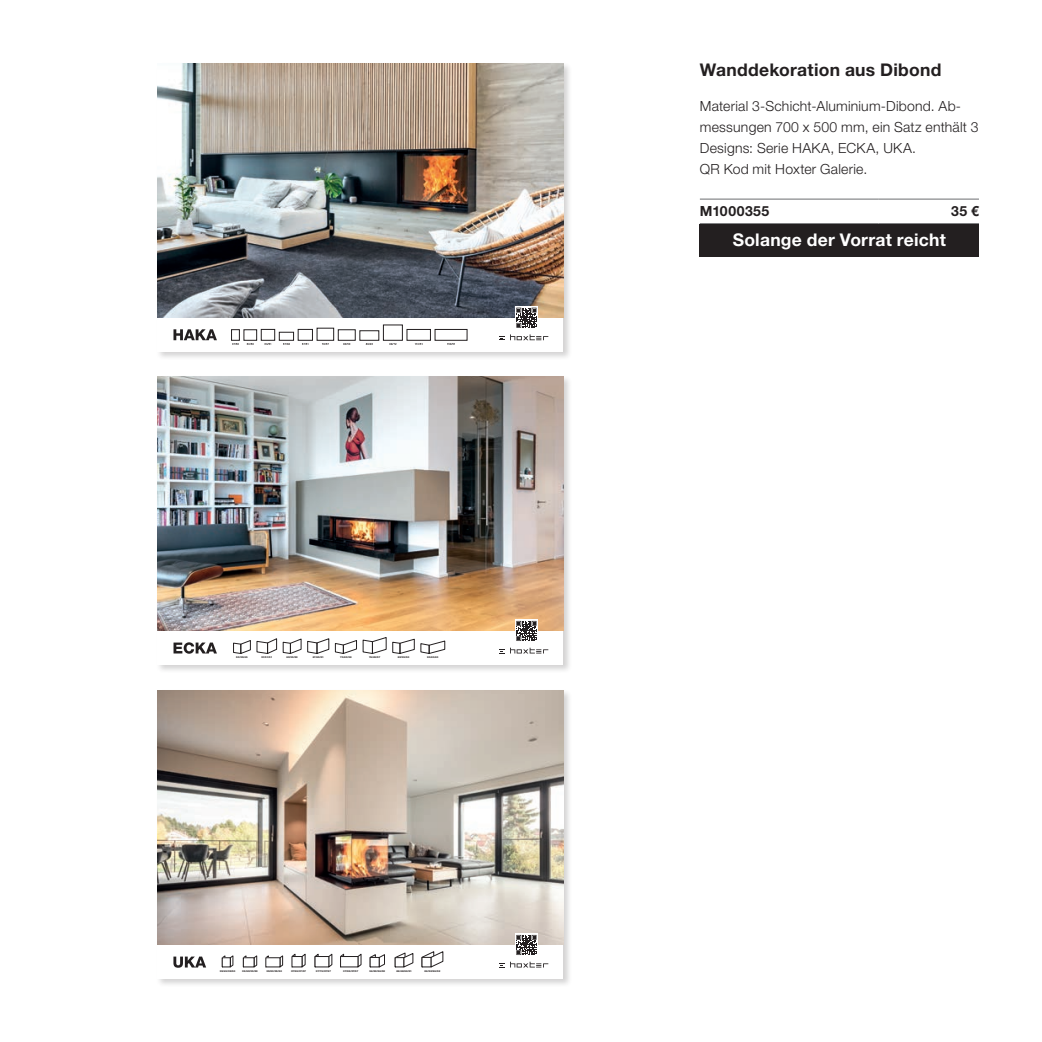
<style>
.page{position:relative;width:1042px;height:1042px;background:#fff}
.page>*{position:absolute;margin:0;border:0;box-sizing:border-box;transform-origin:0 0}
.t1{font:700 17.5px "Helvetica Neue LT Pro";letter-spacing:.015em;color:#231f20}
.t2{font:700 17.5px "Helvetica Neue LT Pro";letter-spacing:.015em;color:#fff}
.t3{font:300 14px/21px "Helvetica Neue LT Pro";letter-spacing:.015em;color:#231f20}
.t4{font:700 14px "Helvetica Neue LT Pro";letter-spacing:.035em;color:#231f20}
.t5{font:800 2.45px "Helvetica Neue LT Pro";letter-spacing:.02em;color:#231f20}
</style>
<div class="page">
<div style="left:155px;top:61px;width:418px;height:300px;background:#231f20;opacity:.2"></div>
<div style="left:158px;top:63px;width:405px;height:289px;background:#fff"></div>
<img style="left:158px;top:63px;width:405px;height:254px">
<svg style="left:173px;top:329px;width:44px;height:11px"></svg>
<div style="left:231px;top:329px;width:8px;height:11px;border:1px solid #231f20"></div>
<div style="left:261px;top:329px;width:14px;height:11px;border:1px solid #231f20"></div>
<div style="left:298px;top:329px;width:14px;height:11px;border:1px solid #231f20"></div>
<div style="left:407px;top:329px;width:23px;height:11px;border:1px solid #231f20"></div>
<div style="left:435px;top:329px;width:32px;height:11px;border:1px solid #231f20"></div>
<div style="left:279px;top:332px;width:15px;height:8px;border:1px solid #231f20"></div>
<svg style="left:232px;top:343px;width:7px;height:2px"></svg>
<svg style="left:247px;top:343px;width:7px;height:2px"></svg>
<svg style="left:264px;top:343px;width:7px;height:2px"></svg>
<svg style="left:283px;top:343px;width:7px;height:2px"></svg>
<svg style="left:302px;top:343px;width:6px;height:2px"></svg>
<svg style="left:322px;top:343px;width:7px;height:2px"></svg>
<svg style="left:343px;top:343px;width:7px;height:2px"></svg>
<svg style="left:366px;top:343px;width:7px;height:2px"></svg>
<svg style="left:389px;top:343px;width:7px;height:2px"></svg>
<svg style="left:415px;top:343px;width:7px;height:2px"></svg>
<svg style="left:447px;top:343px;width:8px;height:2px"></svg>
<svg style="left:510px;top:334px;width:38px;height:6px"></svg>
<svg style="left:499px;top:336px;width:5px;height:4px"></svg>
<svg style="left:515px;top:306px;width:23px;height:11px"></svg>
<svg style="left:516px;top:308px;width:21px;height:20px"></svg>
<div style="left:155px;top:375px;width:418px;height:299px;background:#231f20;opacity:.2"></div>
<div style="left:158px;top:377px;width:405px;height:288px;background:#fff"></div>
<img style="left:158px;top:377px;width:405px;height:254px">
<svg style="left:173px;top:642px;width:44px;height:12px"></svg>
<svg style="left:233px;top:640px;width:18px;height:14px"></svg>
<svg style="left:257px;top:638px;width:20px;height:16px"></svg>
<svg style="left:307px;top:638px;width:22px;height:16px"></svg>
<svg style="left:363px;top:637px;width:23px;height:17px"></svg>
<svg style="left:421px;top:641px;width:24px;height:13px"></svg>
<svg style="left:335px;top:640px;width:22px;height:14px"></svg>
<svg style="left:283px;top:639px;width:18px;height:15px"></svg>
<svg style="left:392px;top:639px;width:22px;height:15px"></svg>
<svg style="left:510px;top:648px;width:38px;height:6px"></svg>
<svg style="left:499px;top:649px;width:5px;height:5px"></svg>
<div style="left:515px;top:619px;width:23px;height:23px;background:#f8f8f8"></div>
<svg style="left:516px;top:621px;width:21px;height:20px"></svg>
<div style="left:155px;top:689px;width:418px;height:299px;background:#231f20;opacity:.2"></div>
<div style="left:158px;top:691px;width:405px;height:288px;background:#fff"></div>
<img style="left:158px;top:691px;width:405px;height:254px">
<svg style="left:510px;top:961px;width:38px;height:6px"></svg>
<svg style="left:302px;top:954px;width:3px;height:13px"></svg>
<div style="left:292px;top:956px;width:10px;height:11px;border:1px solid #231f20"></div>
<svg style="left:358px;top:954px;width:3px;height:13px"></svg>
<div style="left:340px;top:956px;width:18px;height:11px;border:1px solid #231f20"></div>
<svg style="left:329px;top:954px;width:3px;height:13px"></svg>
<div style="left:315px;top:956px;width:14px;height:11px;border:1px solid #231f20"></div>
<svg style="left:370px;top:954px;width:15px;height:13px"></svg>
<svg style="left:395px;top:952px;width:18px;height:15px"></svg>
<svg style="left:422px;top:951px;width:21px;height:16px"></svg>
<svg style="left:254px;top:955px;width:3px;height:12px"></svg>
<div style="left:243px;top:957px;width:11px;height:10px;border:1px solid #231f20"></div>
<svg style="left:222px;top:955px;width:11px;height:12px"></svg>
<div style="left:222px;top:958px;width:8px;height:9px;background:#fff"></div>
<div style="left:222px;top:957px;width:8px;height:10px;border:1px solid #231f20"></div>
<svg style="left:280px;top:955px;width:3px;height:12px"></svg>
<svg style="left:265px;top:955px;width:4px;height:12px"></svg>
<div style="left:266px;top:958px;width:14px;height:9px;background:#fff"></div>
<div style="left:266px;top:957px;width:14px;height:10px;border:1px solid #231f20"></div>
<svg style="left:173px;top:956px;width:33px;height:12px"></svg>
<div style="left:515px;top:933px;width:23px;height:23px;background:#fff"></div>
<svg style="left:516px;top:935px;width:21px;height:20px"></svg>
<hr style="left:700px;top:199px;width:179px;height:1px;background:#6c6d70">
<hr style="left:879px;top:199px;width:100px;height:1px;background:#6c6d70">
<hr style="left:700px;top:223px;width:179px;height:1px;background:#6c6d70">
<hr style="left:879px;top:223px;width:100px;height:1px;background:#6c6d70">
<div style="left:700px;top:224px;width:279px;height:32px;background:#231f20"></div>
<p class="t5" style="left:236px;top:656px;width:13px">50/35/45</p>
<p class="t5" style="left:261px;top:656px;width:12px">51/51/51</p>
<p class="t5" style="left:286px;top:656px;width:13px">60/35/50</p>
<p class="t5" style="left:313px;top:656px;width:13px">67/45/51</p>
<p class="t5" style="left:340px;top:656px;width:13px">70/40/38</p>
<p class="t5" style="left:369px;top:656px;width:13px">76/45/57</p>
<p class="t5" style="left:398px;top:656px;width:13px">80/35/50</p>
<p class="t5" style="left:427px;top:656px;width:13px">90/40/40</p>
<p class="t5" style="left:220px;top:969px;width:17px">35/45/35/50</p>
<p class="t5" style="left:242px;top:969px;width:17px">35/60/35/50</p>
<p class="t5" style="left:266px;top:969px;width:17px">35/80/35/50</p>
<p class="t5" style="left:291px;top:969px;width:17px">37/55/37/57</p>
<p class="t5" style="left:316px;top:969px;width:17px">37/75/37/57</p>
<p class="t5" style="left:343px;top:969px;width:17px">37/95/37/57</p>
<p class="t5" style="left:369px;top:969px;width:17px">56/50/56/52</p>
<p class="t5" style="left:396px;top:969px;width:17px">69/48/69/51</p>
<p class="t5" style="left:425px;top:969px;width:17px">86/50/86/52</p>
<h1 class="t1" style="left:700px;top:59px;width:243px">Wanddekoration aus Dibond</h1>
<h2 class="t3" style="left:700px;top:95px;width:280px">Material 3-Schicht-Aluminium-Dibond. Ab&shy;messungen 700 x 500 mm, ein Satz enthält 3<br>Designs: Serie HAKA, ECKA, UKA.<br>QR Kod mit Hoxter Galerie.</h2>
<h2 class="t4" style="left:700px;top:203px;width:71px">M1000355</h2>
<h2 class="t4" style="left:951px;top:203px;width:29px">35 €</h2>
<h1 class="t2" style="left:733px;top:229px;width:215px">Solange der Vorrat reicht</h1>
</div>
